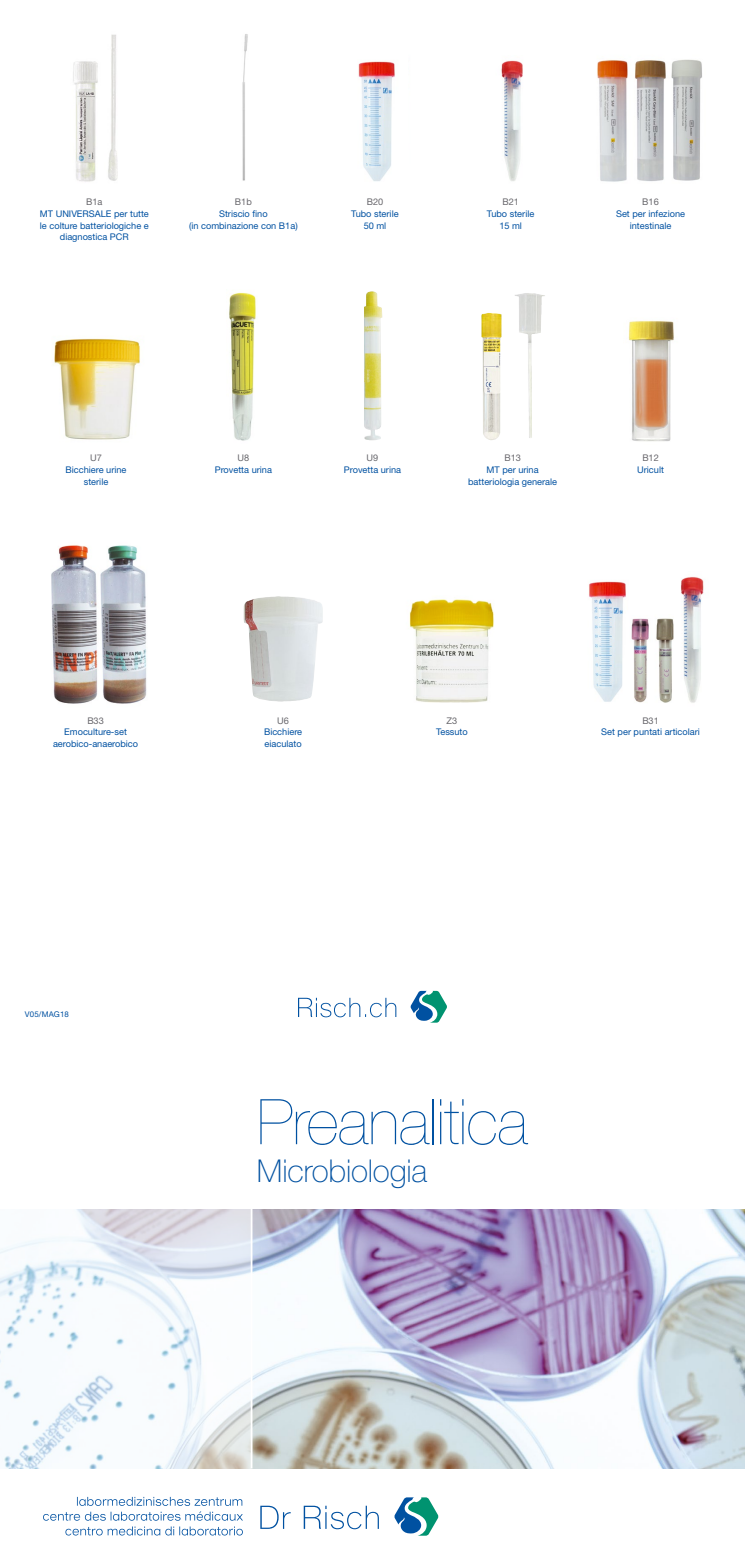
<style>
.page{position:relative;width:745px;height:1563px;background:#fff}
.page>*{position:absolute;margin:0;border:0;box-sizing:border-box;transform-origin:0 0}
.t1{font:200 63px "Helvetica Neue LT Std";letter-spacing:-.01em;color:#0051a1}
.t2{font:100 31.5px "Helvetica Neue LT Std";letter-spacing:-.005em;color:#0051a1}
.t3{font:9.1px/11.9px "Helvetica Neue LT Std";color:#0051a1;text-align:center}
.t4{font:9.1px "Helvetica Neue LT Std";color:#68676c}
.t5{font:7.88px "Helvetica Neue LT Std";letter-spacing:.02em;color:#0051a1}
</style>
<div class="page">
<img style="left:252px;top:1209px;width:492px;height:259px">
<svg style="left:0;top:1209px;width:250px;height:259px"></svg>
<svg style="left:43px;top:1497px;width:395px;height:38px"></svg>
<svg style="left:298px;top:991px;width:149px;height:31px"></svg>
<img style="left:481px;top:293px;width:64px;height:147px">
<img style="left:364px;top:291px;width:18px;height:149px">
<img style="left:100px;top:545px;width:47px;height:159px">
<img style="left:51px;top:545px;width:47px;height:159px">
<img style="left:54px;top:338px;width:86px;height:102px">
<img style="left:243px;top:596px;width:79px;height:106px">
<img style="left:409px;top:599px;width:85px;height:104px">
<img style="left:358px;top:61px;width:37px;height:121px">
<img style="left:242px;top:34px;width:6px;height:147px">
<img style="left:501px;top:60px;width:22px;height:121px">
<img style="left:656px;top:618px;width:18px;height:85px">
<img style="left:631px;top:618px;width:18px;height:85px">
<img style="left:589px;top:581px;width:37px;height:121px">
<img style="left:681px;top:576px;width:23px;height:127px">
<img style="left:597px;top:59px;width:105px;height:123px">
<img style="left:229px;top:292px;width:27px;height:149px">
<img style="left:73px;top:34px;width:45px;height:148px">
<img style="left:628px;top:320px;width:46px;height:122px">
<p class="t4" style="left:86px;top:196px;width:18px">B1a</p>
<p class="t3" style="left:40px;top:207px;width:110px">MT UNIVERSALE per tutte le colture batteriologiche e diagnostica PCR</p>
<p class="t4" style="left:235px;top:196px;width:18px">B1b</p>
<p class="t3" style="left:189px;top:208px;width:110px">Striscio fino<br>(in combinazione con B1a)</p>
<p class="t4" style="left:366px;top:196px;width:18px">B20</p>
<p class="t3" style="left:351px;top:208px;width:49px">Tubo sterile<br>50 ml</p>
<p class="t4" style="left:502px;top:196px;width:18px">B21</p>
<p class="t3" style="left:486px;top:208px;width:49px">Tubo sterile<br>15 ml</p>
<p class="t4" style="left:642px;top:196px;width:18px">B16</p>
<p class="t3" style="left:615px;top:207px;width:70px">Set per infezione intestinale</p>
<p class="t4" style="left:90px;top:452px;width:13px">U7</p>
<p class="t3" style="left:65px;top:464px;width:62px">Bicchiere urine sterile</p>
<p class="t4" style="left:237px;top:452px;width:13px">U8</p>
<p class="t3" style="left:214px;top:464px;width:59px">Provetta urina</p>
<p class="t4" style="left:366px;top:452px;width:13px">U9</p>
<p class="t3" style="left:343px;top:464px;width:59px">Provetta urina</p>
<p class="t4" style="left:504px;top:452px;width:18px">B13</p>
<p class="t3" style="left:468px;top:464px;width:90px">MT per urina batteriologia generale</p>
<p class="t4" style="left:642px;top:452px;width:18px">B12</p>
<p class="t3" style="left:636px;top:464px;width:28px">Uricult</p>
<p class="t4" style="left:87px;top:715px;width:18px">B33</p>
<p class="t3" style="left:53px;top:726px;width:87px">Emoculture-set aerobico-anaerobico</p>
<p class="t4" style="left:277px;top:715px;width:13px">U6</p>
<p class="t3" style="left:264px;top:726px;width:40px;text-align:left">Bicchiere eiaculato</p>
<p class="t4" style="left:446px;top:715px;width:12px">Z3</p>
<p class="t3" style="left:436px;top:726px;width:33px">Tessuto</p>
<p class="t4" style="left:642px;top:715px;width:18px">B31</p>
<p class="t3" style="left:601px;top:726px;width:100px">Set per puntati articolari</p>
<p class="t5" style="left:25px;top:1009px;width:46px">V05/MAG18</p>
<h1 class="t1" style="left:257px;top:1085px;width:272px">Preanalitica</h1>
<h2 class="t2" style="left:257px;top:1153px;width:172px">Microbiologia</h2>
</div>
